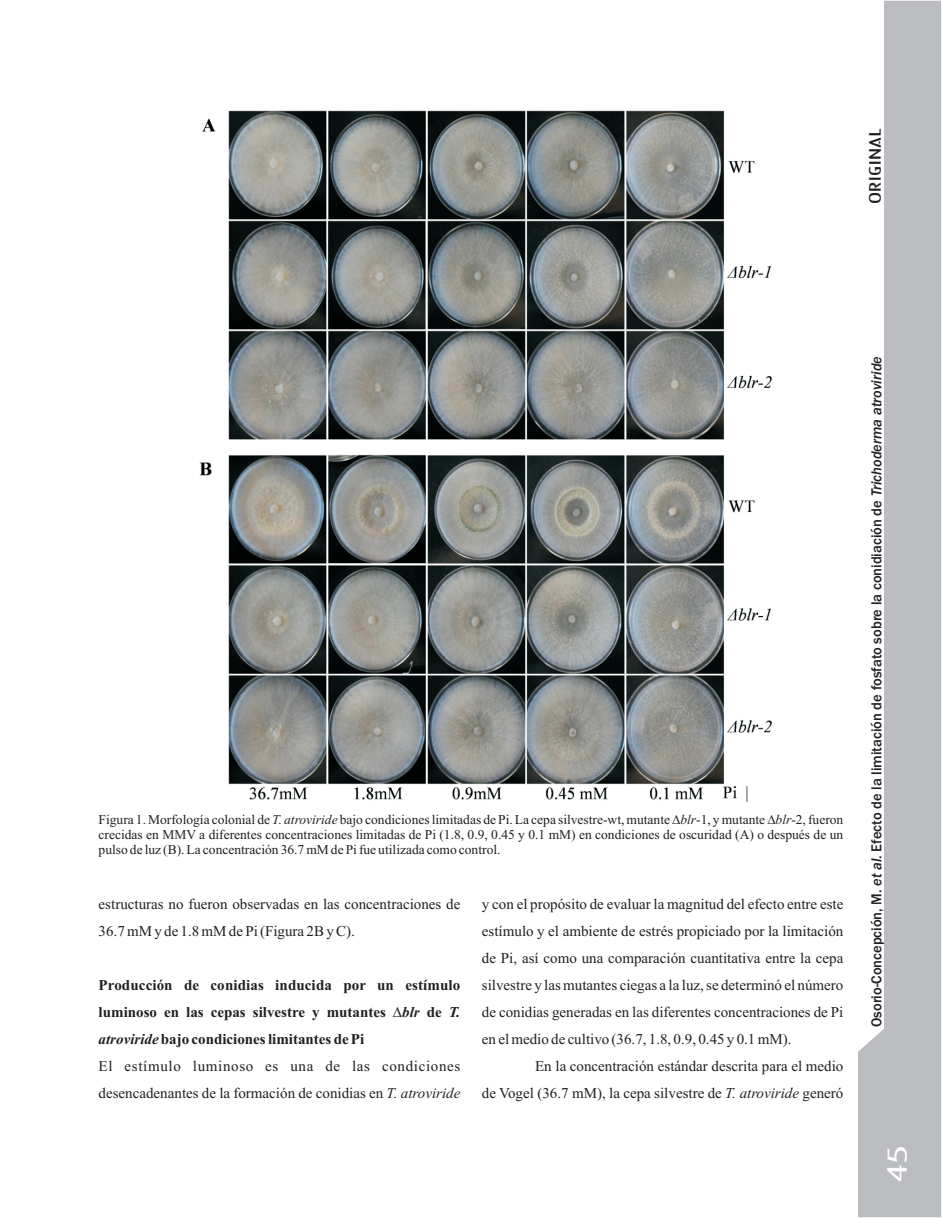
<style>
.page{position:relative;width:942px;height:1218px;background:#fff}
.page>*{position:absolute;margin:0;border:0;box-sizing:border-box;transform-origin:0 0}
.t1{font:24.75px "Architecture Plain";color:#fff;scale:1.94 1}
.t2{font:15px/27px "Times New Roman";color:#231f20}
.t3{font:700 15px/27px "Times New Roman";color:#231f20}
.t4{font:500 15px "Franklin Gothic";color:#231f20}
.t5{font:15px "Architecture Plain";color:#231f20;scale:1.94 1}
.t6{font:13.5px/15px "Times New Roman";color:#231f20;text-align:justify}
.s1{font-style:italic}
.s2{font-weight:400}
.s3{font-weight:400;font-style:italic}
</style>
<div class="page">
<img style="left:199px;top:110px;width:573px;height:692px">
<svg style="left:858px;top:1px;width:82px;height:1216px;fill:#bcbdc0"></svg>
<p class="t5" style="left:867px;top:204px;width:41px;rotate:-90deg">ORIGINAL</p>
<p class="t6" style="left:99px;top:813px;width:746px">Figura 1. Morfología colonial de <span class="s1">T. atroviride</span> bajo condiciones limitadas de Pi. La cepa silvestre-wt, mutante ? <span class="s1">blr</span>-1, y mutante ? <span class="s1">blr</span>-2, fueron crecidas en MMV a diferentes concentraciones limitadas de Pi (1.8, 0.9, 0.45 y 0.1 mM) en condiciones de oscuridad (A) o después de un pulso de luz (B). La concentración 36.7 mM de Pi fue utilizada como control.</p>
<p class="t2" style="left:99px;top:891px;width:363px">estructuras no fueron observadas en las concentraciones de<br>36.7 mM y de 1.8 mM de Pi (Figura 2B y C).</p>
<p class="t3" style="left:99px;top:972px;width:363px">Producción de conidias inducida por un estímulo luminoso en las cepas silvestre y mutantes ?<span class="s1">blr</span> de <span class="s1">T. atroviride</span> bajo condiciones limitantes de Pi<br><span class="s2">El estímulo luminoso es una de las condiciones desencadenantes de la formación de conidias en</span> <span class="s3">T. atroviride</span></p>
<p class="t2" style="left:482px;top:891px;width:363px;text-align:justify">y con el propósito de evaluar la magnitud del efecto entre este estímulo y el ambiente de estrés propiciado por la limitación de Pi, así como una comparación cuantitativa entre la cepa silvestre y las mutantes ciegas a la luz, se determinó el número de conidias generadas en las diferentes concentraciones de Pi en el medio de cultivo (36.7, 1.8, 0.9, 0.45 y 0.1 mM).</p>
<p class="t2" style="left:482px;top:1053px;width:363px;text-align:right">En la concentración estándar descrita para el medio<br>de Vogel (36.7 mM), la cepa silvestre de <span class="s1">T. atroviride</span> generó</p>
<p class="t4" style="left:870px;top:1027px;width:672px;rotate:-90deg">Osorio-Concepción, M. <span class="s1">et al</span>. Efecto de la limitación de fosfato sobre la conidiación de <span class="s1">Trichoderma atroviride</span></p>
<h1 class="t1" style="left:885px;top:1183px;width:21px;rotate:-90deg">45</h1>
</div>
